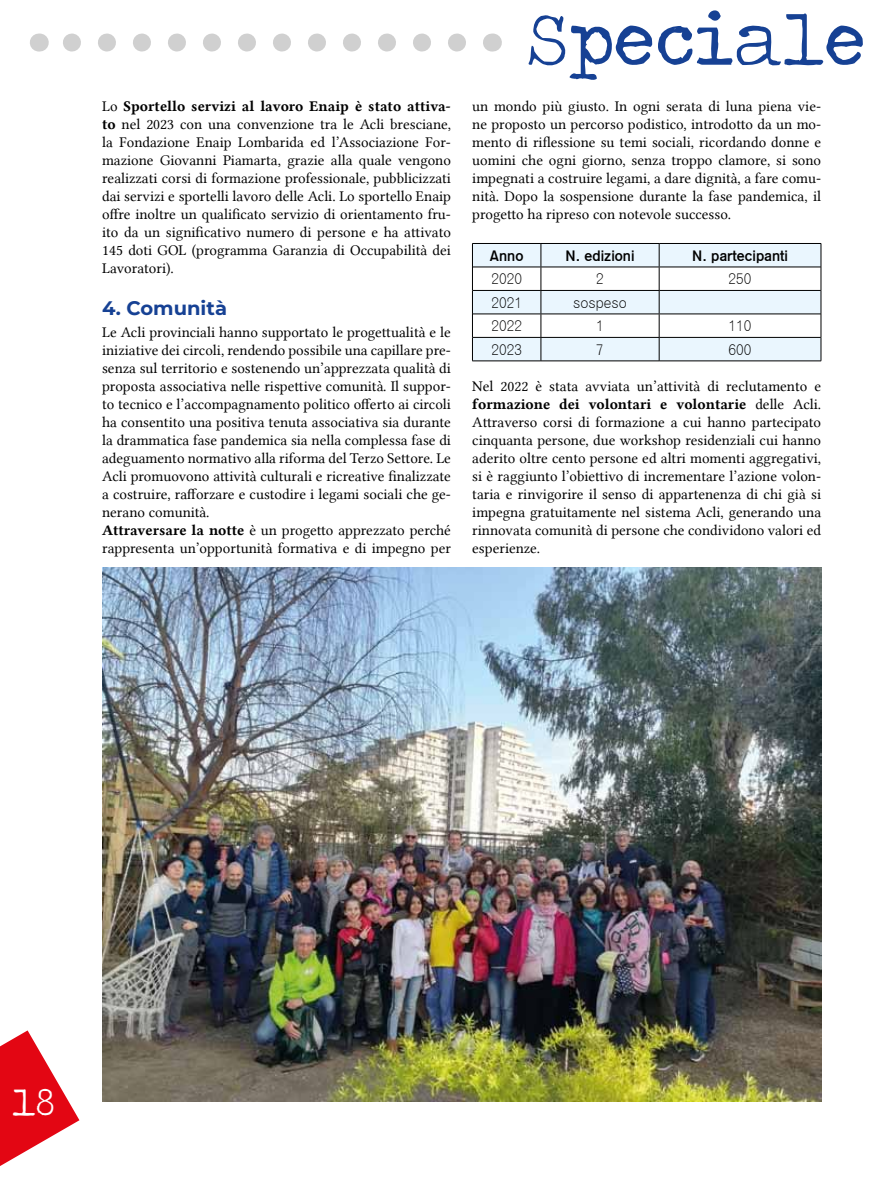
<style>
.page{position:relative;width:885px;height:1191px;background:#fff}
.page>*{position:absolute;margin:0;border:0;box-sizing:border-box;transform-origin:0 0}
.t1{font:76.2px "Traveling Typewriter";color:#164194}
.t2{font:39px "Traveling Typewriter";color:#fff;scale:1.1 1}
.t3{font:700 19.5px "Montserrat";color:#164194}
.t4{font:15px/18px "Lin Libertine";color:#000;text-align:justify}
.t5{font:15px "Lin Libertine B";color:#000}
.t6{font:15px "Gothic 720 BT Light B";color:#000}
.t7{font:15px "Gothic 725 BT Bold A";color:#000}
.s1{font-family:"Lin Libertine"}
.s2{font-family:"Lin Libertine B"}
</style>
<div class="page">
<svg style="left:0;top:1030px;width:79px;height:136px"></svg>
<svg style="left:472px;top:243px;width:349px;height:118px"></svg>
<svg style="left:63px;top:34px;width:394px;height:18px"></svg>
<svg style="left:492px;top:34px;width:1px;height:18px"></svg>
<svg style="left:39px;top:34px;width:1px;height:18px"></svg>
<img style="left:102px;top:568px;width:719px;height:533px">
<p class="t5" style="left:102px;top:96px;width:350px"><span class="s1">Lo</span> Sportello servizi al lavoro Enaip è stato attiva-</p>
<p class="t4" style="left:102px;top:115px;width:350px"><span class="s2">to</span> nel 2023 con una convenzione tra le Acli bresciane, la Fondazione Enaip Lombarida ed l’Associazione For&shy;mazione Giovanni Piamarta, grazie alla quale vengono realizzati corsi di formazione professionale, pubblicizzati dai servizi e sportelli lavoro delle Acli. Lo sportello Enaip offre inoltre un qualificato servizio di orientamento fru&shy;ito da un significativo numero di persone e ha attivato 145 doti GOL (programma Garanzia di Occupabilità dei Lavoratori).</p>
<h3 class="t3" style="left:102px;top:294px;width:126px">4. Comunità</h3>
<p class="t4" style="left:102px;top:323px;width:350px;text-align:left">Le Acli provinciali hanno supportato le progettualità e le iniziative dei circoli, rendendo possibile una capillare pre&shy;senza sul territorio e sostenendo un’apprezzata qualità di proposta associativa nelle rispettive comunità. Il suppor&shy;to tecnico e l’accompagnamento politico offerto ai circoli ha consentito una positiva tenuta associativa sia durante la drammatica fase pandemica sia nella complessa fase di adeguamento normativo alla riforma del Terzo Settore. Le Acli promuovono attività culturali e ricreative finalizzate a costruire, rafforzare e custodire i legami sociali che ge&shy;nerano comunità.<br><span class="s2">Attraversare la notte</span> è un progetto apprezzato perché rappresenta un’opportunità formativa e di impegno per</p>
<h1 class="t1" style="left:527px;top:-11px;width:340px">Speciale</h1>
<p class="t4" style="left:472px;top:97px;width:350px">un mondo più giusto. In ogni serata di luna piena vie&shy;ne proposto un percorso podistico, introdotto da un mo&shy;mento di riflessione su temi sociali, ricordando donne e uomini che ogni giorno, senza troppo clamore, si sono impegnati a costruire legami, a dare dignità, a fare comu&shy;nità. Dopo la sospensione durante la fase pandemica, il progetto ha ripreso con notevole successo.</p>
<p class="t7" style="left:490px;top:247px;width:35px">Anno</p>
<p class="t7" style="left:565px;top:247px;width:70px">N. edizioni</p>
<p class="t7" style="left:692px;top:247px;width:97px">N. partecipanti</p>
<p class="t6" style="left:491px;top:270px;width:32px">2020</p>
<p class="t6" style="left:596px;top:270px;width:9px">2</p>
<p class="t6" style="left:728px;top:270px;width:24px">250</p>
<p class="t6" style="left:491px;top:293px;width:32px">2021</p>
<p class="t6" style="left:573px;top:293px;width:55px">sospeso</p>
<p class="t6" style="left:491px;top:317px;width:32px">2022</p>
<p class="t6" style="left:596px;top:317px;width:9px">1</p>
<p class="t6" style="left:728px;top:317px;width:24px">110</p>
<p class="t6" style="left:491px;top:340px;width:32px">2023</p>
<p class="t6" style="left:596px;top:340px;width:9px">7</p>
<p class="t6" style="left:728px;top:340px;width:24px">600</p>
<p class="t4" style="left:472px;top:377px;width:350px">Nel 2022 è stata avviata un’attività di reclutamento e</p>
<p class="t5" style="left:472px;top:394px;width:350px">formazione dei volontari e volontarie <span class="s1">delle Acli.</span></p>
<p class="t4" style="left:472px;top:413px;width:350px">Attraverso corsi di formazione a cui hanno partecipato cinquanta persone, due workshop residenziali cui hanno aderito oltre cento persone ed altri momenti aggregativi, si è raggiunto l’obiettivo di incrementare l’azione volon&shy;taria e rinvigorire il senso di appartenenza di chi già si impegna gratuitamente nel sistema Acli, generando una rinnovata comunità di persone che condividono valori ed esperienze.</p>
<h2 class="t2" style="left:12px;top:1077px;width:41px">18</h2>
</div>
